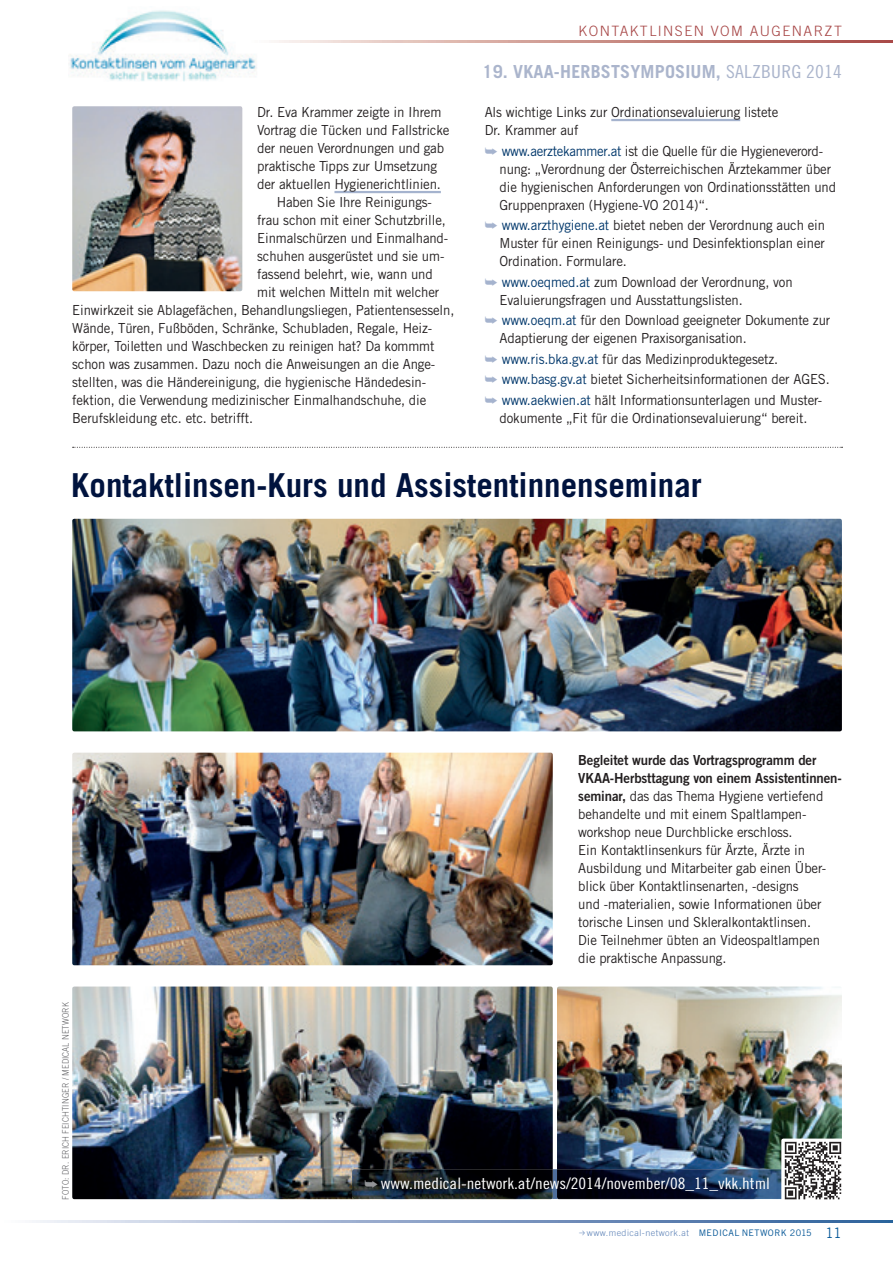
<style>
.page{position:relative;width:893px;height:1263px;background:#fff}
.page>*{position:absolute;margin:0;border:0;box-sizing:border-box;transform-origin:0 0}
.t1{font:700 33px "Trade Gothic";color:#00133e}
.t2{font:700 18px "Trade Gothic";letter-spacing:.01em;color:#abb5cc}
.t3{font:15.75px "Trade Gothic Cond Eighteen";color:#fff;scale:1.1 1}
.t4{font:300 14.25px "Trade Gothic";letter-spacing:.1em;color:#a64444}
.t5{font:13.8px/18px "Trade Gothic";letter-spacing:-.01em;color:#231f20;scale:.95 1}
.t6{font:13.8px/18px "Trade Gothic Bold Two";letter-spacing:-.01em;color:#231f20;scale:.95 1}
.t7{font:300 9px "Trade Gothic";letter-spacing:.05em;color:#5d82b7}
.t8{font:300 9px "Trade Gothic";letter-spacing:.01em;color:#636366;scale:.9 1}
.s1{font-family:"Trade Gothic Cond Eighteen";font-weight:400}
.s2{font-family:"Apple Icon 2";color:#a5b3ce}
.s3{color:#00376b}
.s4{font-family:"Trade Gothic Bold Two"}
.s5{font-family:"Apple Icon 2";font-size:14.7px;color:#939598}
.s6{font-weight:400;color:#005495}
.s7{font-weight:400;font-size:14.25px;color:#005495}
</style>
<div class="page">
<svg style="left:32px;top:1220px;width:861px;height:2px;background:#89a1c6"></svg>
<hr style="left:334px;top:191px;width:107px;height:2px;background:#a5b3ce">
<img style="left:69px;top:10px;width:188px;height:71px">
<img style="left:72px;top:753px;width:481px;height:212px">
<img style="left:72px;top:519px;width:770px;height:212px">
<img style="left:557px;top:986px;width:285px;height:183px">
<img style="left:72px;top:986px;width:481px;height:213px">
<img style="left:72px;top:106px;width:170px;height:185px">
<svg style="left:553px;top:1169px;width:4px;height:30px"></svg>
<img style="left:557px;top:1169px;width:224px;height:30px">
<img style="left:352px;top:1169px;width:201px;height:30px">
<div style="left:781px;top:1138px;width:64px;height:64px;background:#fff;border-radius:2px"></div>
<img style="left:784px;top:1141px;width:58px;height:59px">
<svg style="left:325px;top:40px;width:568px;height:2px"></svg>
<svg style="left:274px;top:40px;width:51px;height:2px"></svg>
<svg style="left:251px;top:40px;width:6px;height:2px"></svg>
<svg style="left:73px;top:447px;width:769px;height:1px"></svg>
<hr style="left:611px;top:119px;width:129px;height:2px;background:#a5b3ce">
<p class="t4" style="left:579px;top:23px;width:265px">KONTAKTLINSEN VOM AUGENARZT</p>
<p class="t5" style="left:257px;top:103px;width:196px">Dr. Eva Krammer zeigte in Ihrem</p>
<p class="t5" style="left:257px;top:121px;width:204px">Vortrag die Tücken und Fallstricke</p>
<p class="t5" style="left:257px;top:139px;width:198px">der neuen Verordnungen und gab</p>
<p class="t5" style="left:257px;top:157px;width:191px">praktische Tipps zur Umsetzung</p>
<p class="t5" style="left:257px;top:175px;width:195px">der aktuellen Hygienerichtlinien.</p>
<p class="t5" style="left:277px;top:193px;width:165px">Haben Sie Ihre Reinigungs-</p>
<p class="t5" style="left:257px;top:211px;width:200px">frau schon mit einer Schutzbrille,</p>
<p class="t5" style="left:257px;top:229px;width:203px">Einmalschürzen und Einmalhand-</p>
<p class="t5" style="left:257px;top:247px;width:199px">schuhen ausgerüstet und sie um-</p>
<p class="t5" style="left:257px;top:265px;width:186px">fassend belehrt, wie, wann und</p>
<p class="t5" style="left:257px;top:283px;width:193px">mit welchen Mitteln mit welcher</p>
<p class="t5" style="left:72px;top:301px;width:404px">Einwirkzeit sie Ablagefächen, Behandlungsliegen, Patientensesseln,</p>
<p class="t5" style="left:72px;top:319px;width:380px">Wände, Türen, Fußböden, Schränke, Schubladen, Regale, Heiz-</p>
<p class="t5" style="left:72px;top:337px;width:383px">körper, Toiletten und Waschbecken zu reinigen hat? Da kommmt</p>
<p class="t5" style="left:72px;top:355px;width:384px">schon was zusammen. Dazu noch die Anweisungen an die Ange-</p>
<p class="t5" style="left:72px;top:373px;width:374px">stellten, was die Händereinigung, die hygienische Händedesin-</p>
<p class="t5" style="left:72px;top:391px;width:374px">fektion, die Verwendung medizinischer Einmalhandschuhe, die</p>
<p class="t5" style="left:72px;top:409px;width:192px">Berufskleidung etc. etc. betrifft.</p>
<h2 class="t2" style="left:482px;top:60px;width:361px">19. VKAA-HERBSTSYMPOSIUM, <span class="s1">SALZBURG 2014</span></h2>
<p class="t5" style="left:485px;top:103px;width:311px">Als wichtige Links zur Ordinationsevaluierung listete<br>Dr. Krammer auf</p>
<p class="t5" style="left:500px;top:142px;width:356px;text-indent:-15px"><span class="s2">Œ</span> <span class="s3">www.aerztekammer.at</span> ist die Quelle für die Hygieneverord&shy;nung: „Verordnung der Österreichischen Ärztekammer über die hygienischen Anforderungen von Ordinationsstätten und Gruppenpraxen (Hygiene-VO 2014)“.</p>
<p class="t5" style="left:500px;top:216px;width:344px;text-align:justify;text-indent:-15px"><span class="s2">Œ</span> <span class="s3">www.arzthygiene.at</span> bietet neben der Verordnung auch ein Muster für einen Reinigungs- und Desinfektionsplan einer Ordination. Formulare.</p>
<p class="t5" style="left:500px;top:273px;width:310px;text-indent:-15px"><span class="s2">Œ</span> <span class="s3">www.oeqmed.at</span> zum Download der Verordnung, von<br>Evaluierungsfragen und Ausstattungslisten.</p>
<p class="t5" style="left:500px;top:311px;width:350px;text-indent:-15px"><span class="s2">Œ</span> <span class="s3">www.oeqm.at</span> für den Download geeigneter Dokumente zur<br>Adaptierung der eigenen Praxisorganisation.</p>
<p class="t5" style="left:485px;top:348px;width:365px;line-height:20.5px"><span class="s2">Œ</span> <span class="s3">www.ris.bka.gv.at</span> für das Medizinproduktegesetz.<br><span class="s2">Œ</span> <span class="s3">www.basg.gv.at</span> bietet Sicherheitsinformationen der AGES.<br><span class="s2">Œ</span> <span class="s3">www.aekwien.at</span> hält Informationsunterlagen und Muster-</p>
<p class="t5" style="left:500px;top:409px;width:326px">dokumente „Fit für die Ordinationsevaluierung“ bereit.</p>
<h1 class="t1" style="left:71px;top:465px;width:632px">Kontaktlinsen-Kurs und Assistentinnenseminar</h1>
<p class="t8" style="left:60px;top:1200px;width:221px;rotate:-90deg">FOTO: DR. ERICH FEICHTINGER / MEDICAL NETWORK</p>
<p class="t6" style="left:578px;top:751px;width:279px">Begleitet wurde das Vortragsprogramm der<br>VKAA-Herbsttagung von einem Assistentinnen-</p>
<p class="t5" style="left:578px;top:787px;width:262px"><span class="s4">seminar,</span> das das Thema Hygiene vertiefend behandelte und mit einem Spaltlampen&shy;workshop neue Durchblicke erschloss.<br>Ein Kontaktlinsenkurs für Ärzte, Ärzte in Ausbildung und Mitarbeiter gab einen Über&shy;blick über Kontaktlinsenarten, -designs<br>und -materialien, sowie Informationen über torische Linsen und Skleralkontaktlinsen.<br>Die Teilnehmer übten an Videospaltlampen die praktische Anpassung.</p>
<p class="t3" style="left:365px;top:1174px;width:370px"><span class="s5">Œ</span> www.medical-network.at/news/2014/november/08_11_vkk.html</p>
<p class="t7" style="left:587px;top:1227px;width:256px">www.medical-network.at <span class="s6">MEDICAL NETWORK 2015</span> <span class="s7">11</span></p>
</div>
